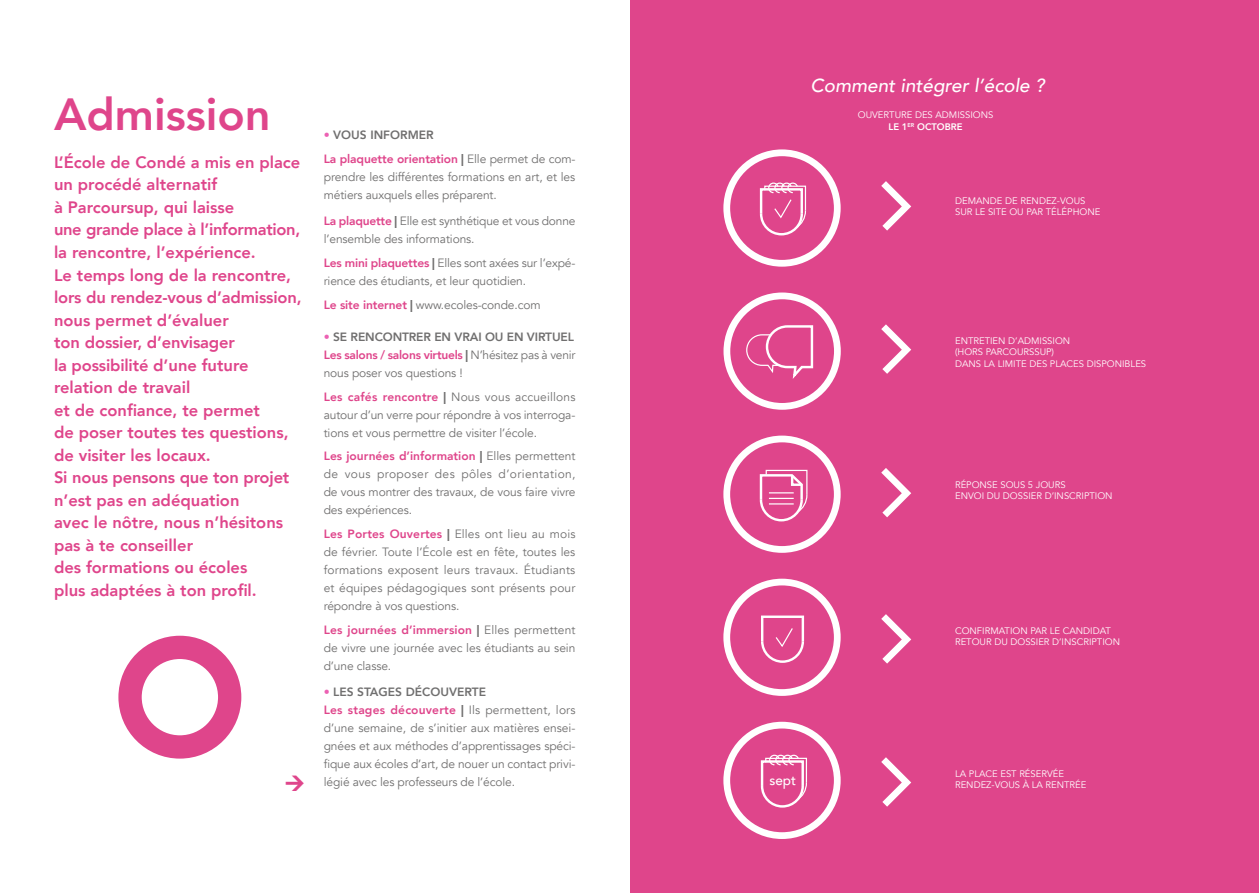
<style>
.page{position:relative;width:1259px;height:893px;background:#fff}
.page>*{position:absolute;margin:0;border:0;box-sizing:border-box;transform-origin:0 0}
.t1{font:800 45px "Avenir";color:#df458b}
.t2{font:italic 500 18.9px "Avenir";color:#fff}
.t3{font:800 16.5px/22.5px "Avenir";color:#df458b}
.t4{font:500 13.5px "Avenir";color:#fff}
.t5{font:12px/18px "Avenir";letter-spacing:-.01em;color:#706f6f;text-align:justify}
.t6{font:800 12px/23.7px "Avenir";letter-spacing:-.01em;color:#df458b}
.t7{font:9.45px/11.4px "Avenir";color:#fff}
.s1{color:#ec61b3}
.s2{color:#706f6f}
.s3{font-weight:900;color:#706f6f}
.s4{font-weight:400;color:#706f6f}
.s5{font-weight:800;color:#df458b}
.s6{font-weight:900}
.s7{font-weight:800;color:#ec61b3}
.s8{font-weight:800}
</style>
<div class="page">
<div style="left:118px;top:636px;width:123px;height:123px;border:23px solid #df458b;border-radius:50%"></div>
<div style="left:630px;top:0;width:629px;height:893px;background:#df458b"></div>
<div style="left:723px;top:436px;width:117px;height:117px;border:7px solid #fff;border-radius:50%"></div>
<svg style="left:881px;top:468px;width:30px;height:49px"></svg>
<svg style="left:759px;top:469px;width:49px;height:53px"></svg>
<hr style="left:769px;top:503px;width:24px;height:2px;background:#fff">
<svg style="left:881px;top:614px;width:30px;height:50px"></svg>
<div style="left:723px;top:579px;width:117px;height:117px;border:7px solid #fff;border-radius:50%"></div>
<div style="left:761px;top:615px;width:43px;height:27px;border:2px solid #fff"></div>
<svg style="left:761px;top:627px;width:44px;height:36px"></svg>
<svg style="left:760px;top:754px;width:47px;height:54px"></svg>
<svg style="left:881px;top:757px;width:30px;height:50px"></svg>
<div style="left:723px;top:722px;width:117px;height:117px;border:7px solid #fff;border-radius:50%"></div>
<div style="left:723px;top:292px;width:118px;height:118px;border:7px solid #fff;border-radius:50%"></div>
<svg style="left:881px;top:324px;width:30px;height:50px"></svg>
<svg style="left:746px;top:325px;width:68px;height:54px"></svg>
<svg style="left:881px;top:181px;width:30px;height:50px"></svg>
<div style="left:723px;top:149px;width:117px;height:118px;border:7px solid #fff;border-radius:50%"></div>
<svg style="left:759px;top:182px;width:47px;height:54px"></svg>
<h1 class="t1" style="left:54px;top:79px;width:218px">Admission</h1>
<p class="t3" style="left:54px;top:151px;width:249px">L’École de Condé a mis en place un procédé alternatif<br>à Parcoursup, qui laisse<br>une grande place à l’information, la rencontre, l’expérience.<br>Le temps long de la rencontre, lors du rendez-vous d’admission, nous permet d’évaluer<br>ton dossier, d’envisager<br>la possibilité d’une future relation de travail<br>et de confiance, te permet<br>de poser toutes tes questions, de visiter les locaux.<br>Si nous pensons que ton projet n’est pas en adéquation<br>avec le nôtre, nous n’hésitons pas à te conseiller<br>des formations ou écoles<br>plus adaptées à ton profil.</p>
<p class="t6" style="left:324px;top:123px;width:253px"><span class="s1">•</span> <span class="s2">VOUS INFORMER<br></span>La plaquette orientation <span class="s3">|</span> <span class="s4">Elle permet de com-</span></p>
<p class="t5" style="left:324px;top:168px;width:253px">prendre les différentes formations en art, et les métiers auxquels elles préparent.</p>
<p class="t5" style="left:324px;top:212px;width:253px"><span class="s5">La plaquette</span> <span class="s6">|</span> Elle est synthétique et vous donne l’ensemble des informations.</p>
<p class="t5" style="left:324px;top:254px;width:253px"><span class="s5">Les mini plaquettes</span> <span class="s6">|</span> Elles sont axées sur l’expé&shy;rience des étudiants, et leur quotidien.</p>
<p class="t5" style="left:324px;top:296px;width:218px"><span class="s5">Le site internet</span> <span class="s6">|</span> www.ecoles-conde.com</p>
<p class="t5" style="left:324px;top:328px;width:253px"><span class="s7">•</span> <span class="s8">SE RENCONTRER EN VRAI OU EN VIRTUEL </span><span class="s5">Les salons / salons virtuels</span> <span class="s6">|</span> N’hésitez pas à venir nous poser vos questions !</p>
<p class="t5" style="left:324px;top:388px;width:253px"><span class="s5">Les cafés rencontre</span> <span class="s6">|</span> Nous vous accueillons autour d’un verre pour répondre à vos interroga&shy;tions et vous permettre de visiter l’école.</p>
<p class="t5" style="left:324px;top:447px;width:253px"><span class="s5">Les journées d’information</span> <span class="s6">|</span> Elles permettent de vous proposer des pôles d’orientation, de vous montrer des travaux, de vous faire vivre des expériences.</p>
<p class="t5" style="left:324px;top:525px;width:253px"><span class="s5">Les Portes Ouvertes</span> <span class="s6">|</span> Elles ont lieu au mois de février. Toute l’École est en fête, toutes les formations exposent leurs travaux. Étudiants et équipes pédagogiques sont présents pour répondre à vos questions.</p>
<p class="t5" style="left:324px;top:621px;width:253px"><span class="s5">Les journées d’immersion</span> <span class="s6">|</span> Elles permettent de vivre une journée avec les étudiants au sein d’une classe.</p>
<p class="t5" style="left:324px;top:683px;width:253px;text-align:left"><span class="s7">•</span> <span class="s8">LES STAGES DÉCOUVERTE<br></span><span class="s5">Les stages découverte</span> <span class="s6">|</span> Ils permettent, lors d’une semaine, de s’initier aux matières ensei&shy;gnées et aux méthodes d’apprentissages spéci&shy;fique aux écoles d’art, de nouer un contact privi&shy;légié avec les professeurs de l’école.</p>
<h2 class="t2" style="left:810px;top:74px;width:235px">Comment intégrer l’école ?</h2>
<p class="t7" style="left:858px;top:110px;width:137px;text-align:center">OUVERTURE DES ADMISSIONS<br><span class="s8">LE 1</span><sup>ER</sup> <span class="s8">OCTOBRE</span></p>
<p class="t7" style="left:955px;top:195px;width:147px">DEMANDE DE RENDEZ-VOUS<br>SUR LE SITE OU PAR TÉLÉPHONE</p>
<p class="t7" style="left:955px;top:335px;width:193px">ENTRETIEN D’ADMISSION<br>(HORS PARCOURSSUP)<br>DANS LA LIMITE DES PLACES DISPONIBLES</p>
<p class="t7" style="left:955px;top:479px;width:159px">RÉPONSE SOUS 5 JOURS<br>ENVOI DU DOSSIER D’INSCRIPTION</p>
<p class="t7" style="left:955px;top:625px;width:166px">CONFIRMATION PAR LE CANDIDAT<br>RETOUR DU DOSSIER D’INSCRIPTION</p>
<p class="t4" style="left:769px;top:769px;width:28px">sept</p>
<p class="t7" style="left:955px;top:768px;width:133px">LA PLACE EST RÉSERVÉE<br>RENDEZ-VOUS À LA RENTRÉE</p>
</div>
